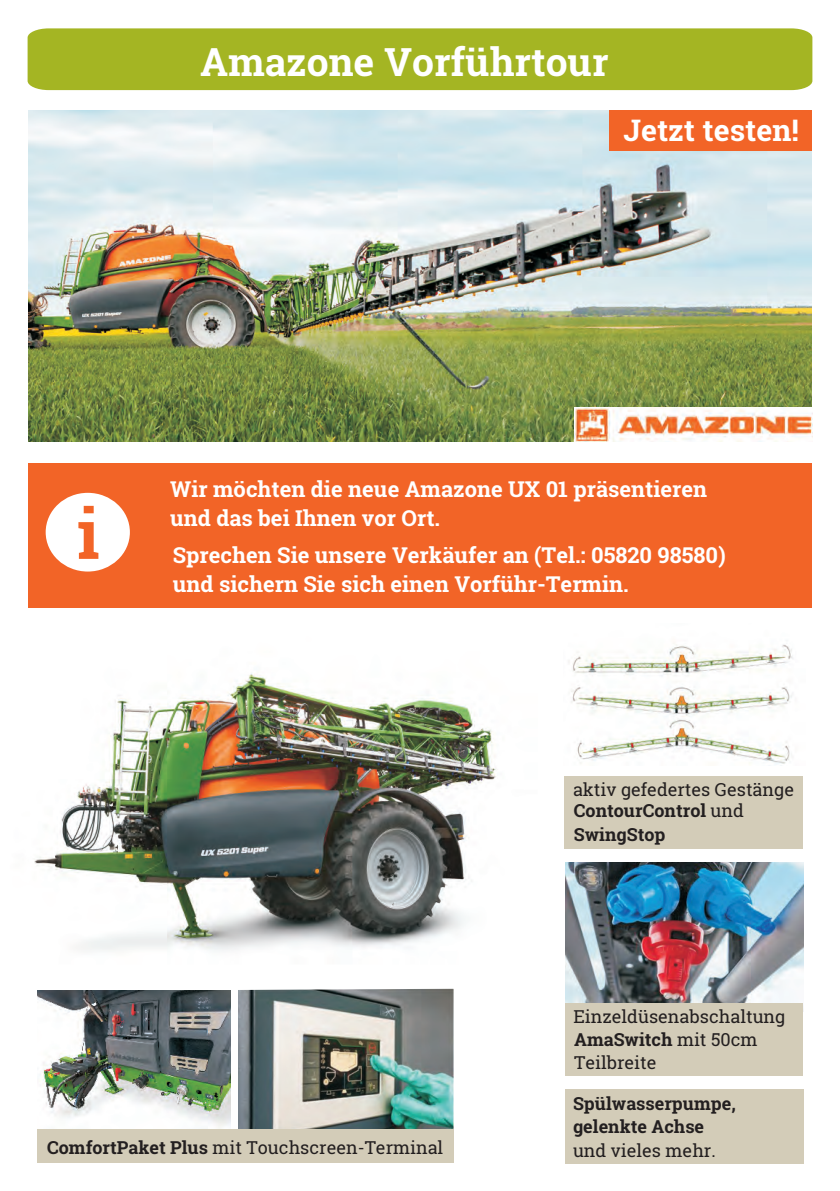
<style>
.page{position:relative;width:840px;height:1191px;background:#fff}
.page>*{position:absolute;margin:0;border:0;box-sizing:border-box;transform-origin:0 0}
.t1{font:700 69.6px "Roboto Slab";color:#f26427}
.t2{font:700 39.2px "Roboto Slab";color:#fff}
.t3{font:700 30px "Roboto Slab";color:#fff}
.t4{font:700 22px/29px "Roboto Slab";color:#fff}
.t5{font:18px/23.4px "Roboto Slab";color:#231f20}
.t6{font:700 18px/23.8px "Roboto Slab";color:#231f20}
.s1{font-weight:700}
</style>
<div class="page">
<img style="left:29px;top:110px;width:782px;height:332px">
<img style="left:28px;top:607px;width:556px;height:389px">
<img style="left:37px;top:990px;width:194px;height:139px">
<img style="left:565px;top:861px;width:237px;height:142px">
<div style="left:564px;top:1003px;width:238px;height:72px;background:#d3ccb8"></div>
<div style="left:560px;top:850px;width:252px;height:11px;background:#fff"></div>
<img style="left:574px;top:407px;width:238px;height:35px">
<div style="left:564px;top:776px;width:238px;height:72px;background:#d3ccb8"></div>
<img style="left:563px;top:623px;width:230px;height:142px">
<img style="left:237px;top:988px;width:216px;height:141px">
<div style="left:231px;top:977px;width:6px;height:156px;background:#fff"></div>
<div style="left:36px;top:1129px;width:417px;height:33px;background:#d3ccb8"></div>
<div style="left:565px;top:1088px;width:237px;height:75px;background:#d3ccb8"></div>
<div style="left:28px;top:460px;width:783px;height:147px;background:#f26427"></div>
<div style="left:46px;top:493px;width:84px;height:78px;background:#fff;border-radius:50%"></div>
<div style="left:25px;top:442px;width:799px;height:21px;background:#fff"></div>
<div style="left:609px;top:110px;width:202px;height:40px;background:#f26427"></div>
<div style="left:19px;top:985px;width:18px;height:193px;background:#fff"></div>
<div style="left:28px;top:28px;width:783px;height:62px;background:#a4b523"></div>
<h2 class="t2" style="left:200px;top:35px;width:409px">Amazone Vorführtour</h2>
<h3 class="t3" style="left:623px;top:110px;width:177px">Jetzt testen!</h3>
<h1 class="t1" style="left:77px;top:486px;width:24px">i</h1>
<p class="t4" style="left:170px;top:474px;width:538px">Wir möchten die neue Amazone UX 01 präsentieren und das bei Ihnen vor Ort.</p>
<p class="t4" style="left:173px;top:539px;width:554px">Sprechen Sie unsere Verkäufer an (Tel.: 05820 98580) und sichern Sie sich einen Vorführ-Termin.</p>
<p class="t5" style="left:572px;top:778px;width:222px;line-height:21.6px">aktiv gefedertes Gestänge<br><span class="s1">ContourControl</span> und</p>
<p class="t6" style="left:573px;top:822px;width:93px">SwingStop</p>
<p class="t5" style="left:573px;top:1004px;width:213px">Einzeldüsenabschaltung<br><span class="s1">AmaSwitch</span> mit 50cm<br>Teilbreite</p>
<p class="t5" style="left:47px;top:1135px;width:397px"><span class="s1">ComfortPaket Plus</span> mit Touchscreen-Terminal</p>
<p class="t6" style="left:572px;top:1090px;width:164px">Spülwasserpumpe, gelenkte Achse</p>
<p class="t5" style="left:572px;top:1138px;width:144px">und vieles mehr.</p>
</div>
